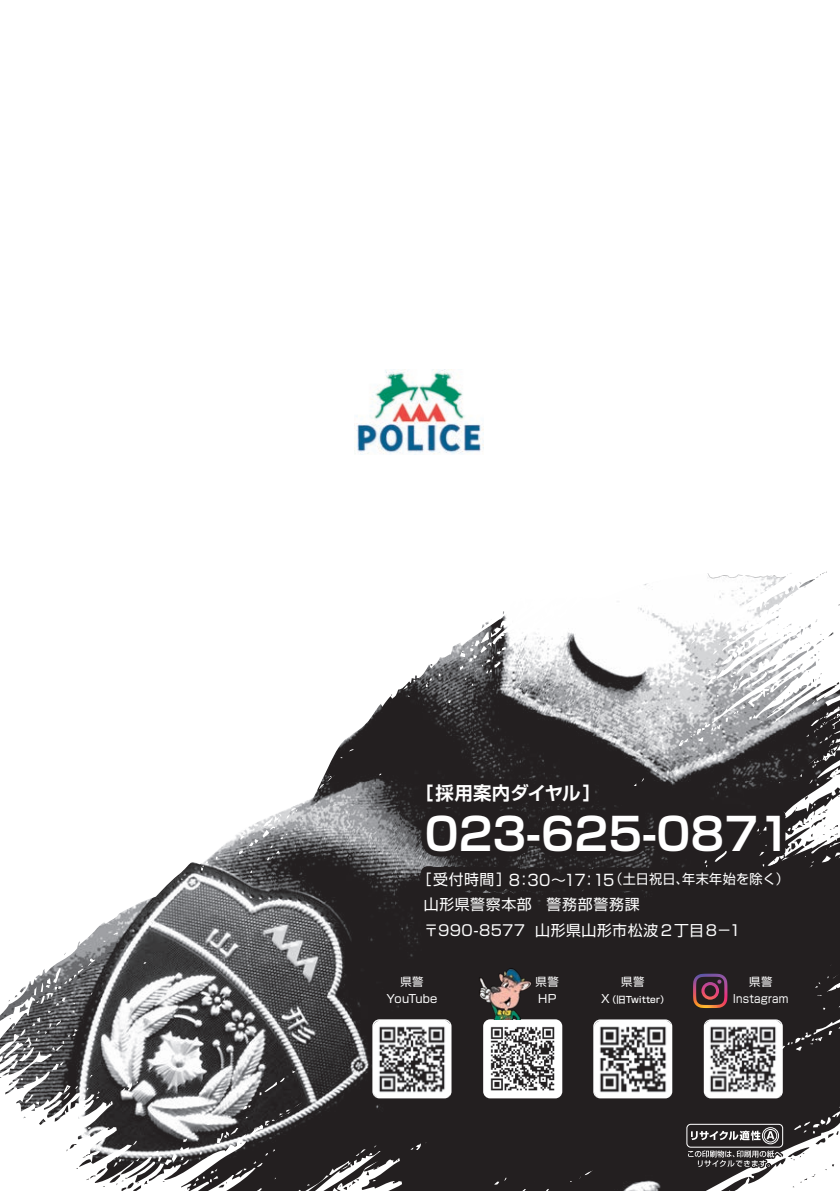
<style>
.page{position:relative;width:840px;height:1191px;background:#fff}
.page>*{position:absolute;margin:0;border:0;box-sizing:border-box;transform-origin:0 0}
.t1{font:700 44.6px "Shin Go Pro De";color:#fff}
.t2{font:700 18.4px "Shin Go Pro De";color:#fff}
.t3{font:14.8px/25.6px "Shin Go Pro";letter-spacing:.04em;color:#fff}
.t4{font:13.4px "Shin Go Pro";letter-spacing:.02em;color:#fff}
.t5{font:11.4px/17px "Shin Go Pro";letter-spacing:.025em;color:#fff;text-align:center}
.t6{font:500 9px "Shin Go Pro";letter-spacing:.02em;color:#fff}
.s1{font-size:14.8px}
.s2{font-size:15.4px}
.s3{font-weight:400;font-size:11.4px}
</style>
<div class="page">
<img style="left:0;top:571px;width:839px;height:620px">
<img style="left:839px;top:683px;width:1px;height:441px">
<svg style="left:372px;top:1019px;width:79px;height:79px"></svg>
<img style="left:373px;top:1020px;width:77px;height:77px">
<img style="left:356px;top:369px;width:127px;height:85px">
<svg style="left:703px;top:1019px;width:79px;height:79px"></svg>
<img style="left:704px;top:1020px;width:77px;height:77px">
<svg style="left:692px;top:973px;width:35px;height:35px"></svg>
<div style="left:593px;top:1019px;width:79px;height:79px;background:#fff;border-radius:7px"></div>
<img style="left:594px;top:1020px;width:76px;height:77px">
<svg style="left:413px;top:755px;width:379px;height:203px;background:#282425"></svg>
<div style="left:483px;top:1019px;width:79px;height:79px;background:#fff;border-radius:7px"></div>
<img style="left:476px;top:966px;width:56px;height:53px">
<img style="left:490px;top:1026px;width:65px;height:65px">
<svg style="left:684px;top:1118px;width:101px;height:52px;background:#565354"></svg>
<p class="t2" style="left:414px;top:778px;width:188px">［採用案内ダイヤル］</p>
<h1 class="t1" style="left:424px;top:797px;width:369px">023-625-0871</h1>
<p class="t4" style="left:416px;top:868px;width:374px"><span class="s1">［受付時間］</span><span class="s2">8：30～17：15</span>（土日祝日、年末年始を除く）</p>
<p class="t3" style="left:423px;top:890px;width:318px">山形県警察本部　警務部警務課〒990-8577 山形県山形市松波 2丁目8－1</p>
<p class="t5" style="left:386px;top:972px;width:52px">県警<br>YouTube</p>
<p class="t5" style="left:732px;top:972px;width:57px">県警<br>Instagram</p>
<p class="t5" style="left:620px;top:972px;width:25px">県警</p>
<p class="t6" style="left:600px;top:991px;width:69px"><span class="s3">X</span>（旧Twitter）</p>
<p class="t5" style="left:535px;top:972px;width:25px;text-align:left">県警<br>HP</p>
</div>
